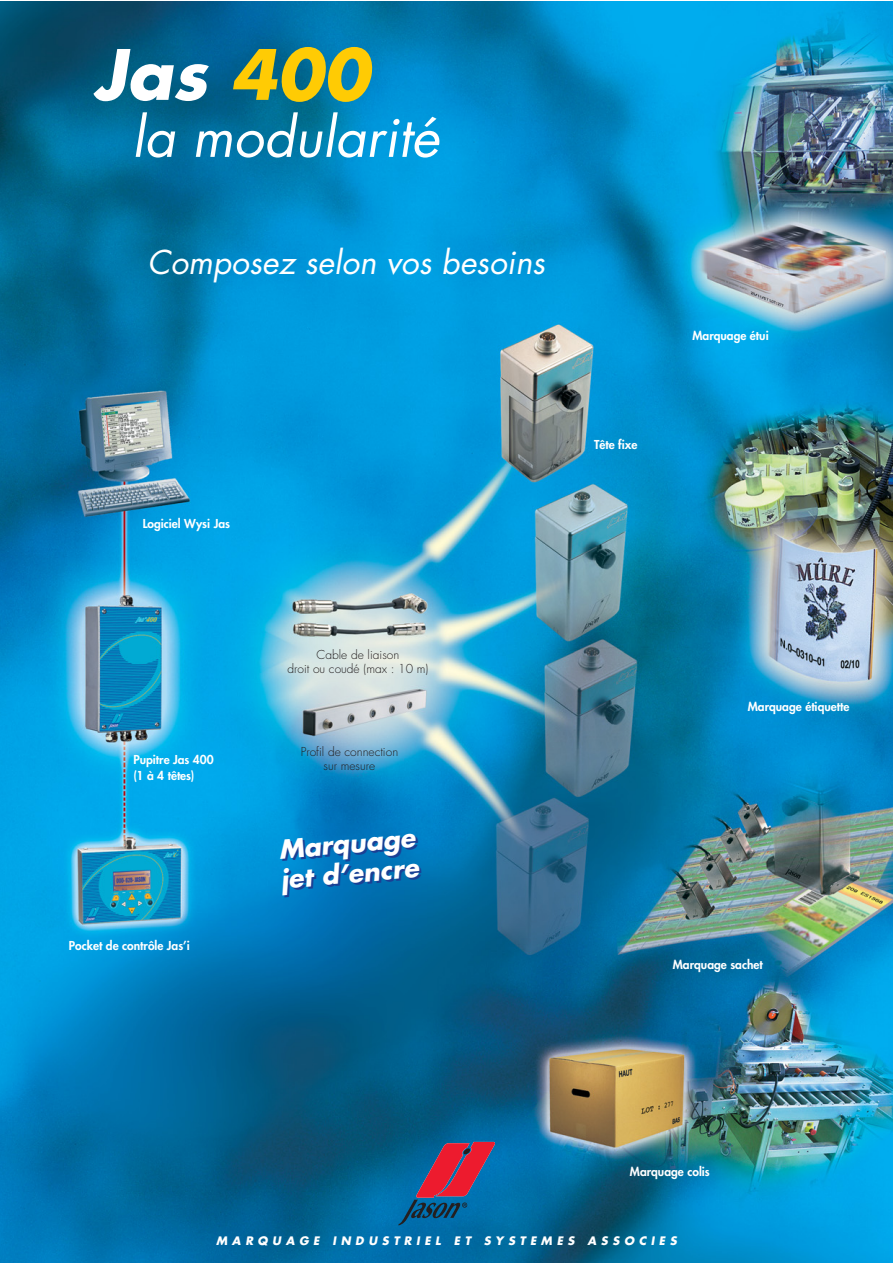
<style>
.page{position:relative;width:893px;height:1263px;background:#fff}
.page>*{position:absolute;margin:0;border:0;box-sizing:border-box;transform-origin:0 0}
.t1{font:italic 700 67.5px "Futura";color:#fff}
.t2{font:italic 54px "Futura";color:#fff}
.t3{font:italic 31.95px "Futura";color:#fff}
.t4{font:italic 700 25.35px/30.2px "Futura";color:#fff}
.t5{font:800 12px/16px "Futura";color:#fff}
.t6{font:300 12px/14.1px "Futura";color:#231f20;text-align:center}
.t7{font:italic 700 11.4px "Futura";letter-spacing:.4em;color:#fff}
.s1{color:#ffcb04}
</style>
<div class="page">
<img style="left:0;top:1px;width:892px;height:1262px">
<svg style="left:398px;top:1142px;width:97px;height:83px;background:#4d507a"></svg>
<h1 class="t1" style="left:93px;top:44px;width:277px">Jas <span class="s1">400</span></h1>
<h2 class="t2" style="left:132px;top:112px;width:309px">la modularité</h2>
<h3 class="t3" style="left:147px;top:248px;width:399px">Composez selon vos besoins</h3>
<p class="t5" style="left:143px;top:517px;width:89px">Logiciel Wysi Jas</p>
<p class="t5" style="left:133px;top:752px;width:82px">Pupitre Jas 400 (1 à 4 têtes)</p>
<p class="t5" style="left:69px;top:938px;width:122px">Pocket de contrôle Jas’i</p>
<p class="t6" style="left:287px;top:649px;width:143px">Cable de liaison<br>droit ou coudé (max : 10 m)</p>
<p class="t6" style="left:301px;top:745px;width:99px">Profil de connection sur mesure</p>
<h3 class="t4" style="left:277px;top:837px;width:140px;rotate:-5deg">Marquage jet d’encre</h3>
<p class="t5" style="left:594px;top:438px;width:45px">Tête fixe</p>
<p class="t5" style="left:693px;top:329px;width:78px">Marquage étui</p>
<p class="t5" style="left:748px;top:699px;width:103px">Marquage étiquette</p>
<p class="t5" style="left:673px;top:958px;width:91px">Marquage sachet</p>
<p class="t5" style="left:630px;top:1165px;width:81px">Marquage colis</p>
<p class="t7" style="left:216px;top:1236px;width:462px">MARQUAGE INDUSTRIEL ET SYSTEMES ASSOCIES</p>
</div>
